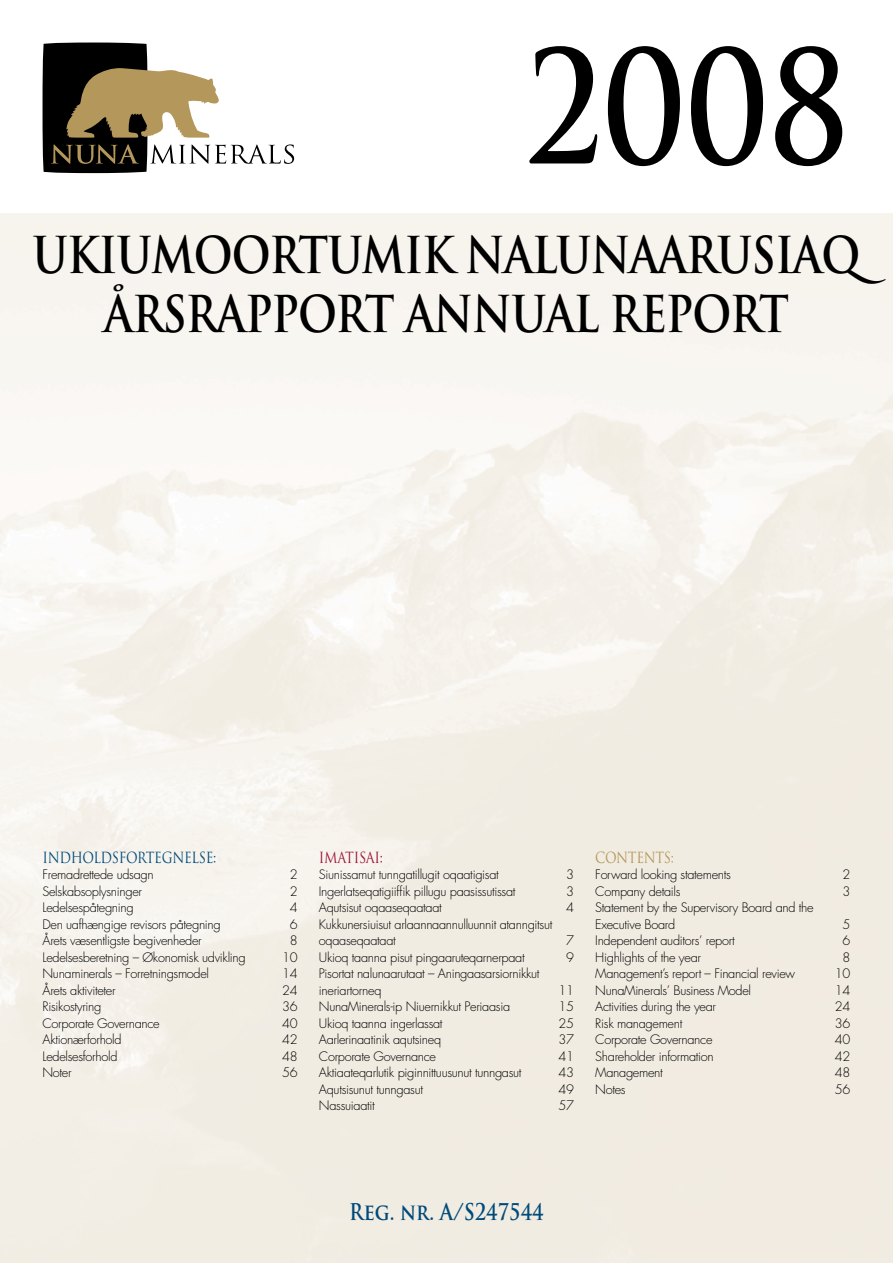
<style>
.page{position:relative;width:893px;height:1263px;background:#fff}
.page>*{position:absolute;margin:0;border:0;box-sizing:border-box;transform-origin:0 0}
.t1{font:700 153px "Trajan";color:#000;scale:.85 1}
.t2{font:700 49.5px/59.4px "Trajan";letter-spacing:-.025em;color:#000;text-align:center;scale:.85 1}
.t3{font:700 22.5px "Trajan Pro";color:#004b7a;scale:.85 1}
.t4{font:15px "Trajan Pro";letter-spacing:-.025em;color:#004b7a;scale:.85 1}
.t5{font:15px "Trajan Pro";letter-spacing:-.025em;color:#9c1134;scale:.85 1}
.t6{font:15px "Trajan Pro";letter-spacing:-.025em;color:#b4975a;scale:.85 1}
.t7{font:300 12.75px/16.5px "Futura Std";letter-spacing:-.025em;color:#000}
</style>
<div class="page">
<svg style="left:43px;top:43px;width:251px;height:130px"></svg>
<h1 class="t1" style="left:529px;top:13px;width:380px">2008</h1>
<h2 class="t2" style="left:32px;top:225px;width:1005px">UKIuMOORTUMIK NALUNAARUSIAQ<br>ÅRSRAPPORT ANNUAL REPORT</h2>
<p class="t4" style="left:43px;top:848px;width:206px">INDHOLDSFORTEGNELSE:</p>
<p class="t7" style="left:43px;top:866px;width:113px">Fremadrettede udsagn</p>
<p class="t7" style="left:290px;top:866px;width:9px">2</p>
<p class="t7" style="left:43px;top:883px;width:101px">Selskabsoplysninger</p>
<p class="t7" style="left:290px;top:883px;width:9px">2</p>
<p class="t7" style="left:43px;top:899px;width:93px">Ledelsespåtegning</p>
<p class="t7" style="left:290px;top:899px;width:9px">4</p>
<p class="t7" style="left:43px;top:916px;width:180px">Den uafhængige revisors påtegning</p>
<p class="t7" style="left:290px;top:916px;width:9px">6</p>
<p class="t7" style="left:43px;top:932px;width:161px">Årets væsentligste begivenheder</p>
<p class="t7" style="left:290px;top:932px;width:9px">8</p>
<p class="t7" style="left:43px;top:949px;width:205px">Ledelsesberetning – Økonomisk udvikling</p>
<p class="t7" style="left:282px;top:949px;width:17px">10</p>
<p class="t7" style="left:43px;top:965px;width:168px">Nunaminerals – Forretningsmodel</p>
<p class="t7" style="left:282px;top:965px;width:17px">14</p>
<p class="t7" style="left:43px;top:982px;width:75px">Årets aktiviteter</p>
<p class="t7" style="left:282px;top:982px;width:17px">24</p>
<p class="t7" style="left:43px;top:998px;width:60px">Risikostyring</p>
<p class="t7" style="left:282px;top:998px;width:17px">36</p>
<p class="t7" style="left:43px;top:1015px;width:119px">Corporate Governance</p>
<p class="t7" style="left:282px;top:1015px;width:17px">40</p>
<p class="t7" style="left:43px;top:1031px;width:81px">Aktionærforhold</p>
<p class="t7" style="left:282px;top:1031px;width:17px">42</p>
<p class="t7" style="left:43px;top:1048px;width:76px">Ledelsesforhold</p>
<p class="t7" style="left:282px;top:1048px;width:17px">48</p>
<p class="t7" style="left:43px;top:1064px;width:31px">Noter</p>
<p class="t7" style="left:282px;top:1064px;width:17px">56</p>
<p class="t5" style="left:319px;top:848px;width:77px">IMATISAI:</p>
<p class="t7" style="left:319px;top:866px;width:181px">Siunissamut tunngatillugit oqaatigisat</p>
<p class="t7" style="left:566px;top:866px;width:9px">3</p>
<p class="t7" style="left:319px;top:883px;width:198px">Ingerlatseqatigiiffik pillugu paasissutissat</p>
<p class="t7" style="left:566px;top:883px;width:9px">3</p>
<p class="t7" style="left:319px;top:899px;width:124px">Aqutsisut oqaaseqaataat</p>
<p class="t7" style="left:566px;top:899px;width:9px">4</p>
<p class="t7" style="left:319px;top:916px;width:235px">Kukkunersiuisut arlaannaannulluunnit atanngitsut oqaaseqaataat</p>
<p class="t7" style="left:566px;top:932px;width:9px">7</p>
<p class="t7" style="left:319px;top:949px;width:207px">Ukioq taanna pisut pingaaruteqarnerpaat</p>
<p class="t7" style="left:566px;top:949px;width:9px">9</p>
<p class="t7" style="left:319px;top:965px;width:222px">Pisortat nalunaarutaat – Aningaasarsiornikkut ineriartorneq</p>
<p class="t7" style="left:559px;top:982px;width:17px">11</p>
<p class="t7" style="left:319px;top:998px;width:193px">NunaMinerals-ip Niuernikkut Periaasia</p>
<p class="t7" style="left:559px;top:998px;width:17px">15</p>
<p class="t7" style="left:319px;top:1015px;width:125px">Ukioq taanna ingerlassat</p>
<p class="t7" style="left:559px;top:1015px;width:17px">25</p>
<p class="t7" style="left:319px;top:1031px;width:124px">Aarlerinaatinik aqutsineq</p>
<p class="t7" style="left:559px;top:1031px;width:17px">37</p>
<p class="t7" style="left:319px;top:1048px;width:119px">Corporate Governance</p>
<p class="t7" style="left:559px;top:1048px;width:17px">41</p>
<p class="t7" style="left:319px;top:1064px;width:204px">Aktiaateqarlutik piginnittuusunut tunngasut</p>
<p class="t7" style="left:559px;top:1064px;width:17px">43</p>
<p class="t7" style="left:319px;top:1081px;width:106px">Aqutsisunut tunngasut</p>
<p class="t7" style="left:559px;top:1081px;width:17px">49</p>
<p class="t7" style="left:319px;top:1097px;width:57px">Nassuiaatit</p>
<p class="t7" style="left:559px;top:1097px;width:17px">57</p>
<p class="t6" style="left:595px;top:848px;width:94px">CONTENTS:</p>
<p class="t7" style="left:595px;top:866px;width:137px">Forward looking statements</p>
<p class="t7" style="left:842px;top:866px;width:9px">2</p>
<p class="t7" style="left:595px;top:883px;width:87px">Company details</p>
<p class="t7" style="left:842px;top:883px;width:9px">3</p>
<p class="t7" style="left:595px;top:899px;width:220px">Statement by the Supervisory Board and the<br>Executive Board</p>
<p class="t7" style="left:842px;top:916px;width:9px">5</p>
<p class="t7" style="left:595px;top:932px;width:141px">Independent auditors’ report</p>
<p class="t7" style="left:842px;top:932px;width:9px">6</p>
<p class="t7" style="left:595px;top:949px;width:107px">Highlights of the year</p>
<p class="t7" style="left:842px;top:949px;width:9px">8</p>
<p class="t7" style="left:595px;top:965px;width:201px">Management’s report – Financial review</p>
<p class="t7" style="left:835px;top:965px;width:17px">10</p>
<p class="t7" style="left:595px;top:982px;width:157px">NunaMinerals’ Business Model</p>
<p class="t7" style="left:835px;top:982px;width:17px">14</p>
<p class="t7" style="left:595px;top:998px;width:122px">Activities during the year</p>
<p class="t7" style="left:835px;top:998px;width:17px">24</p>
<p class="t7" style="left:595px;top:1015px;width:89px">Risk management</p>
<p class="t7" style="left:835px;top:1015px;width:17px">36</p>
<p class="t7" style="left:595px;top:1031px;width:119px">Corporate Governance</p>
<p class="t7" style="left:835px;top:1031px;width:17px">40</p>
<p class="t7" style="left:595px;top:1048px;width:120px">Shareholder information</p>
<p class="t7" style="left:835px;top:1048px;width:17px">42</p>
<p class="t7" style="left:595px;top:1064px;width:69px">Management</p>
<p class="t7" style="left:835px;top:1064px;width:17px">48</p>
<p class="t7" style="left:595px;top:1081px;width:32px">Notes</p>
<p class="t7" style="left:835px;top:1081px;width:17px">56</p>
<h3 class="t3" style="left:349px;top:1198px;width:230px">Reg. nr. A/S247544</h3>
</div>
